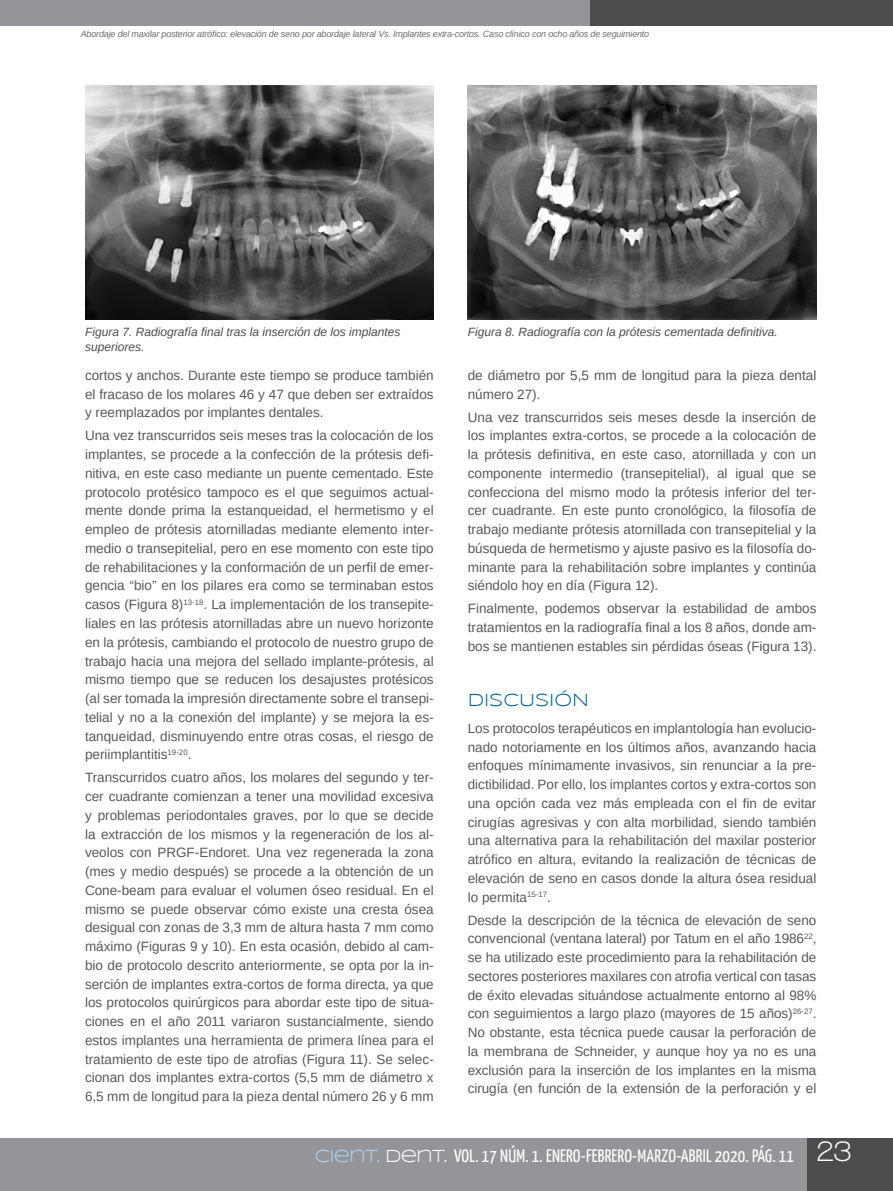
<style>
.page{position:relative;width:893px;height:1191px;background:#fff}
.page>*{position:absolute;margin:0;border:0;box-sizing:border-box;transform-origin:0 0}
.t1{font:18px "Yanone Kaffeesatz";letter-spacing:.01em;color:#fff}
.t2{font:18px "Syncopate";color:#00649e}
.t3{font:13.5px/18.8px "Arimo";color:#57585a;text-align:justify}
.t4{font:italic 12px/14.4px "Arimo";color:#4b4c4d}
.t5{font:italic 9px "Arimo";letter-spacing:-.02em;color:#6d6e71}
.s1{font-family:"Syncopate";color:#add2ed}
.s2{font-family:"Syncopate"}
.s3{font-family:"Walkway";font-weight:700;font-size:30px}
</style>
<div class="page">
<div style="left:0;top:1138px;width:893px;height:53px;background:#939598"></div>
<div style="left:808px;top:1138px;width:85px;height:53px;background:#4b4c4d"></div>
<div style="left:0;top:0;width:893px;height:25px;background:#939598"></div>
<div style="left:591px;top:0;width:302px;height:25px;background:#4b4c4d"></div>
<img style="left:85px;top:85px;width:349px;height:234px">
<img style="left:468px;top:85px;width:348px;height:234px">
<p class="t5" style="left:81px;top:28px;width:570px">Abordaje del maxilar posterior atrófico: elevación de seno por abordaje lateral Vs. Implantes extra-cortos. Caso clínico con ocho años de seguimiento</p>
<p class="t4" style="left:85px;top:325px;width:317px">Figura 7. Radiografía final tras la inserción de los implantes superiores.</p>
<p class="t4" style="left:468px;top:325px;width:312px">Figura 8. Radiografía con la prótesis cementada definitiva.</p>
<p class="t3" style="left:85px;top:366px;width:350px">cortos y anchos. Durante este tiempo se produce también el fracaso de los molares 46 y 47 que deben ser extraídos y reemplazados por implantes dentales.</p>
<p class="t3" style="left:85px;top:426px;width:350px">Una vez transcurridos seis meses tras la colocación de los implantes, se procede a la confección de la prótesis defi&shy;nitiva, en este caso mediante un puente cementado. Este protocolo protésico tampoco es el que seguimos actual&shy;mente donde prima la estanqueidad, el hermetismo y el empleo de prótesis atornilladas mediante elemento inter&shy;medio o transepitelial, pero en ese momento con este tipo de rehabilitaciones y la conformación de un perfil de emer&shy;gencia “bio” en los pilares era como se terminaban estos casos (Figura 8)<sup>13-18</sup>. La implementación de los transepite&shy;liales en las prótesis atornilladas abre un nuevo horizonte en la prótesis, cambiando el protocolo de nuestro grupo de trabajo hacia una mejora del sellado implante-prótesis, al mismo tiempo que se reducen los desajustes protésicos (al ser tomada la impresión directamente sobre el transepi&shy;telial y no a la conexión del implante) y se mejora la es&shy;tanqueidad, disminuyendo entre otras cosas, el riesgo de periimplantitis<sup>19-20</sup>.</p>
<p class="t3" style="left:85px;top:768px;width:350px">Transcurridos cuatro años, los molares del segundo y ter&shy;cer cuadrante comienzan a tener una movilidad excesiva y problemas periodontales graves, por lo que se decide la extracción de los mismos y la regeneración de los al&shy;veolos con PRGF-Endoret. Una vez regenerada la zona (mes y medio después) se procede a la obtención de un Cone-beam para evaluar el volumen óseo residual. En el mismo se puede observar cómo existe una cresta ósea desigual con zonas de 3,3 mm de altura hasta 7 mm como máximo (Figuras 9 y 10). En esta ocasión, debido al cam&shy;bio de protocolo descrito anteriormente, se opta por la in&shy;serción de implantes extra-cortos de forma directa, ya que los protocolos quirúrgicos para abordar este tipo de situa&shy;ciones en el año 2011 variaron sustancialmente, siendo estos implantes una herramienta de primera línea para el tratamiento de este tipo de atrofias (Figura 11). Se selec&shy;cionan dos implantes extra-cortos (5,5 mm de diámetro x 6,5 mm de longitud para la pieza dental número 26 y 6 mm</p>
<p class="t3" style="left:468px;top:366px;width:350px">de diámetro por 5,5 mm de longitud para la pieza dental número 27).</p>
<p class="t3" style="left:468px;top:408px;width:350px">Una vez transcurridos seis meses desde la inserción de los implantes extra-cortos, se procede a la colocación de la prótesis definitiva, en este caso, atornillada y con un componente intermedio (transepitelial), al igual que se confecciona del mismo modo la prótesis inferior del ter&shy;cer cuadrante. En este punto cronológico, la filosofía de trabajo mediante prótesis atornillada con transepitelial y la búsqueda de hermetismo y ajuste pasivo es la filosofía do&shy;minante para la rehabilitación sobre implantes y continúa siéndolo hoy en día (Figura 12).</p>
<p class="t3" style="left:468px;top:599px;width:350px">Finalmente, podemos observar la estabilidad de ambos tratamientos en la radiografía final a los 8 años, donde am&shy;bos se mantienen estables sin pérdidas óseas (Figura 13).</p>
<h1 class="t2" style="left:468px;top:689px;width:123px">DISCUSIÓN</h1>
<p class="t3" style="left:468px;top:719px;width:350px">Los protocolos terapéuticos en implantología han evolucio&shy;nado notoriamente en los últimos años, avanzando hacia enfoques mínimamente invasivos, sin renunciar a la pre&shy;dictibilidad. Por ello, los implantes cortos y extra-cortos son una opción cada vez más empleada con el fin de evitar cirugías agresivas y con alta morbilidad, siendo también una alternativa para la rehabilitación del maxilar posterior atrófico en altura, evitando la realización de técnicas de elevación de seno en casos donde la altura ósea residual lo permita<sup>15-17</sup>.</p>
<p class="t3" style="left:468px;top:910px;width:350px">Desde la descripción de la técnica de elevación de seno convencional (ventana lateral) por Tatum en el año 1986<sup>22</sup>, se ha utilizado este procedimiento para la rehabilitación de sectores posteriores maxilares con atrofia vertical con tasas de éxito elevadas situándose actualmente entorno al 98% con seguimientos a largo plazo (mayores de 15 años)<sup>26-27</sup>.<br>No obstante, esta técnica puede causar la perforación de la membrana de Schneider, y aunque hoy ya no es una exclusión para la inserción de los implantes en la misma cirugía (en función de la extensión de la perforación y el</p>
<h1 class="t1" style="left:315px;top:1148px;width:538px"><span class="s1">CIENT.</span> <span class="s2">DENT.</span> VOL. 17 NÚM. 1. ENERO-FEBRERO-MARZO-ABRIL 2020. PÁG. 11 <span class="s3">23</span></h1>
</div>
